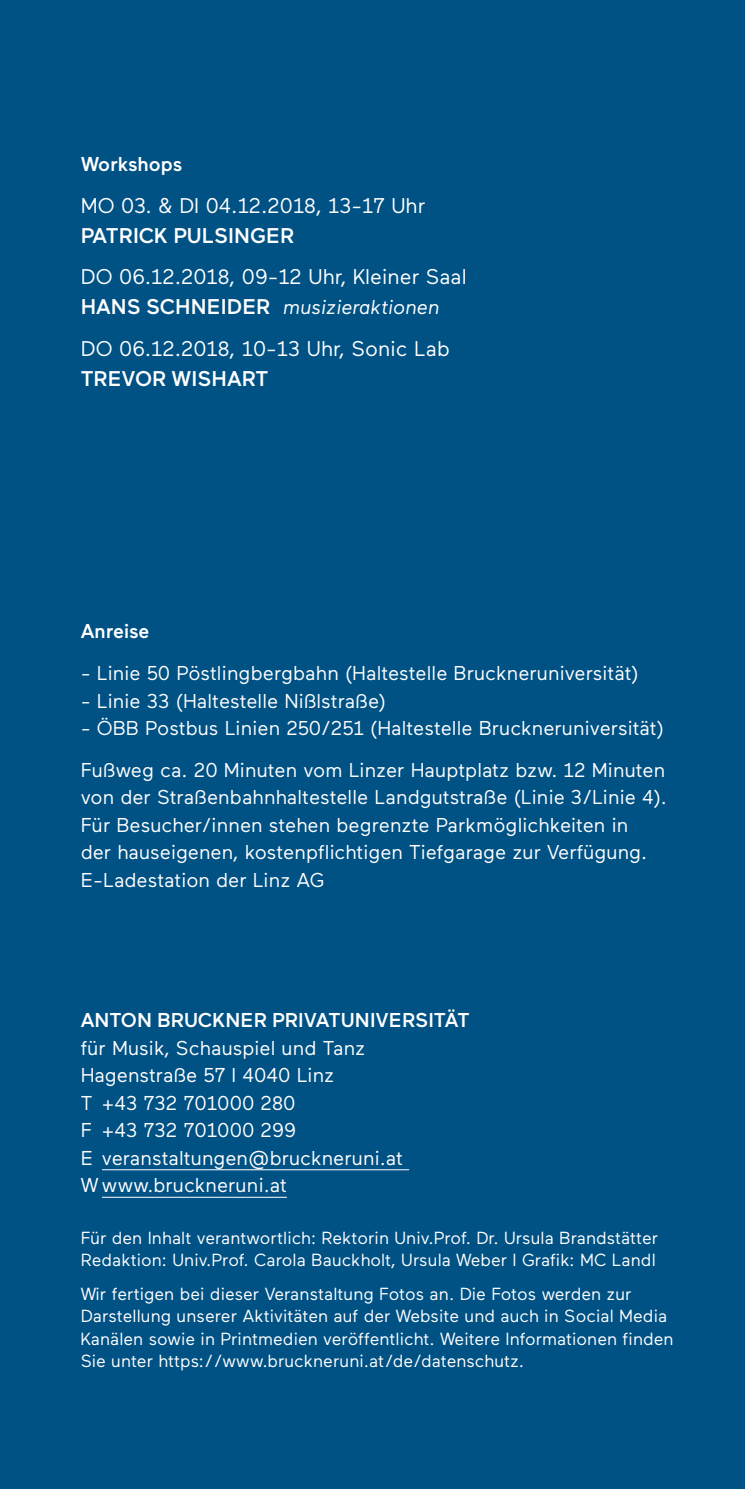
<style>
.page{position:relative;width:745px;height:1489px;background:#fff}
.page>*{position:absolute;margin:0;border:0;box-sizing:border-box;transform-origin:0 0}
.t1{font:21.25px "Maax";color:#fff}
.t2{font:500 21.25px "Maax";color:#fff}
.t3{font:20px/27.5px "Maax";color:#fff}
.t4{font:500 20px "Maax";color:#fff}
.t5{font:italic 20px "Maax";color:#fff}
.t6{font:17.5px/22.5px "Maax";color:#fff}
.s1{font-weight:500;font-style:normal;font-size:21.25px}
</style>
<div class="page">
<div style="left:0;top:0;width:744px;height:1488px;background:#005285"></div>
<hr style="left:102px;top:1169px;width:307px;height:1px;background:#fff">
<hr style="left:102px;top:1196px;width:185px;height:1px;background:#fff">
<p class="t4" style="left:81px;top:153px;width:103px">Workshops</p>
<p class="t1" style="left:81px;top:194px;width:346px">MO 03. &amp; DI 04.12.2018, 13-17 Uhr</p>
<p class="t2" style="left:81px;top:224px;width:215px">PATRICK PULSINGER</p>
<p class="t1" style="left:81px;top:265px;width:387px">DO 06.12.2018, 09-12 Uhr, Kleiner Saal</p>
<p class="t5" style="left:81px;top:297px;width:360px"><span class="s1">HANS SCHNEIDER</span> musizieraktionen</p>
<p class="t1" style="left:81px;top:337px;width:370px">DO 06.12.2018, 10-13 Uhr, Sonic Lab</p>
<p class="t2" style="left:81px;top:367px;width:189px">TREVOR WISHART</p>
<p class="t4" style="left:81px;top:620px;width:70px">Anreise</p>
<p class="t3" style="left:81px;top:659px;width:559px">- Linie 50 Pöstlingbergbahn (Haltestelle Bruckneruniversität)</p>
<p class="t3" style="left:81px;top:687px;width:306px">- Linie 33 (Haltestelle Nißlstraße)</p>
<p class="t3" style="left:81px;top:707px;width:585px;line-height:41.8px">- ÖBB Postbus Linien 250/251 (Haltestelle Bruckneruniversität)<br>Fußweg ca. 20 Minuten vom Linzer Hauptplatz bzw. 12 Minuten</p>
<p class="t3" style="left:81px;top:784px;width:587px">von der Straßenbahnhaltestelle Landgutstraße (Linie 3/Linie 4).<br>Für Besucher/innen stehen begrenzte Parkmöglichkeiten in<br>der hauseigenen, kostenpflichtigen Tiefgarage zur Verfügung.<br>E-Ladestation der Linz AG</p>
<p class="t4" style="left:81px;top:1009px;width:390px">ANTON BRUCKNER PRIVATUNIVERSITÄT</p>
<p class="t3" style="left:81px;top:1034px;width:323px">für Musik, Schauspiel und Tanz<br>Hagenstraße 57 I 4040 Linz<br>T +43 732 701000 280<br>F +43 732 701000 299<br>E veranstaltungen@bruckneruni.at<br>W www.bruckneruni.at</p>
<p class="t6" style="left:81px;top:1227px;width:578px">Für den Inhalt verantwortlich: Rektorin Univ.Prof. Dr. Ursula Brandstätter<br>Redaktion: Univ.Prof. Carola Bauckholt, Ursula Weber I Grafik: MC Landl</p>
<p class="t6" style="left:81px;top:1282px;width:594px">Wir fertigen bei dieser Veranstaltung Fotos an. Die Fotos werden zur Darstellung unserer Aktivitäten auf der Website und auch in Social Media Kanälen sowie in Printmedien veröffentlicht. Weitere Informationen finden Sie unter https://www.bruckneruni.at/de/datenschutz.</p>
</div>
